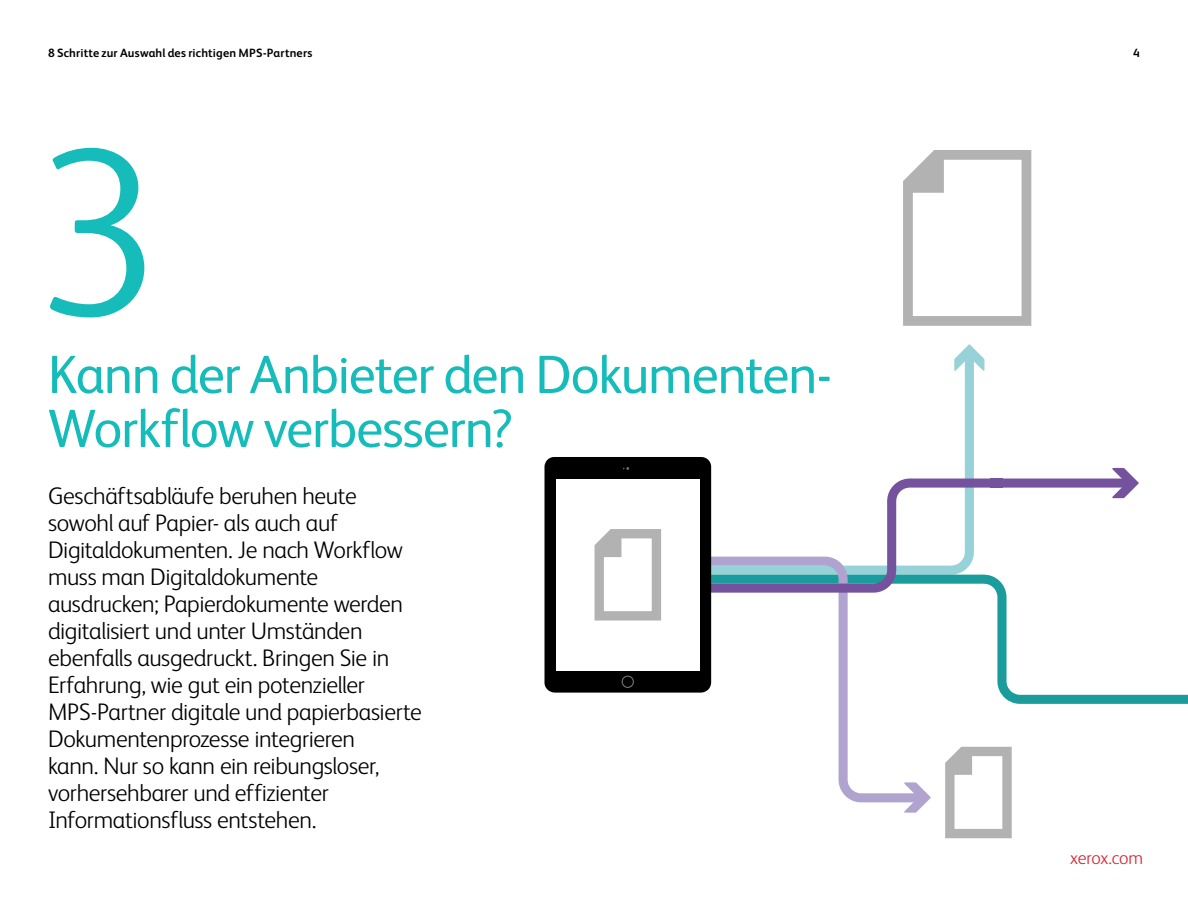
<style>
.page{position:relative;width:1188px;height:918px;background:#fff}
.page>*{position:absolute;margin:0;border:0;box-sizing:border-box;transform-origin:0 0}
.t1{font:300 240px "Xerox Sans";color:#15bcba}
.t2{font:54px/54px "Xerox Sans";letter-spacing:-.02em;color:#15bcba}
.t3{font:300 24px/27px "Xerox Sans";letter-spacing:-.015em;color:#000}
.t4{font:300 18px "Xerox Sans";letter-spacing:-.015em;color:#d92231}
.t5{font:700 12px "Xerox Sans";letter-spacing:.015em;color:#000}
</style>
<div class="page">
<svg style="left:978px;top:353px;width:6px;height:18px"></svg>
<svg style="left:711px;top:344px;width:267px;height:128px"></svg>
<svg style="left:997px;top:597px;width:191px;height:107px"></svg>
<svg style="left:711px;top:597px;width:193px;height:206px"></svg>
<svg style="left:904px;top:782px;width:27px;height:31px"></svg>
<svg style="left:1112px;top:468px;width:16px;height:4px"></svg>
<svg style="left:711px;top:472px;width:428px;height:125px"></svg>
<svg style="left:903px;top:150px;width:129px;height:176px"></svg>
<svg style="left:544px;top:457px;width:167px;height:236px"></svg>
<svg style="left:945px;top:746px;width:67px;height:93px"></svg>
<p class="t5" style="left:48px;top:45px;width:266px">8 Schritte zur Auswahl des richtigen MPS-Partners</p>
<h1 class="t1" style="left:32px;top:76px;width:131px">3</h1>
<h2 class="t2" style="left:48px;top:345px;width:785px">Kann der Anbieter den Dokumenten-<br>Workflow verbessern?</h2>
<p class="t3" style="left:48px;top:481px;width:376px">Geschäftsabläufe beruhen heute sowohl auf Papier- als auch auf Digitaldokumenten. Je nach Workflow muss man Digitaldokumente ausdrucken; Papierdokumente werden digitalisiert und unter Umständen ebenfalls ausgedruckt. Bringen Sie in Erfahrung, wie gut ein potenzieller MPS-Partner digitale und papierbasierte Dokumentenprozesse integrieren<br>kann. Nur so kann ein reibungsloser, vorhersehbarer und effizienter Informationsfluss entstehen.</p>
<p class="t5" style="left:1133px;top:45px;width:8px">4</p>
<p class="t4" style="left:1070px;top:846px;width:75px">xerox.com</p>
</div>
